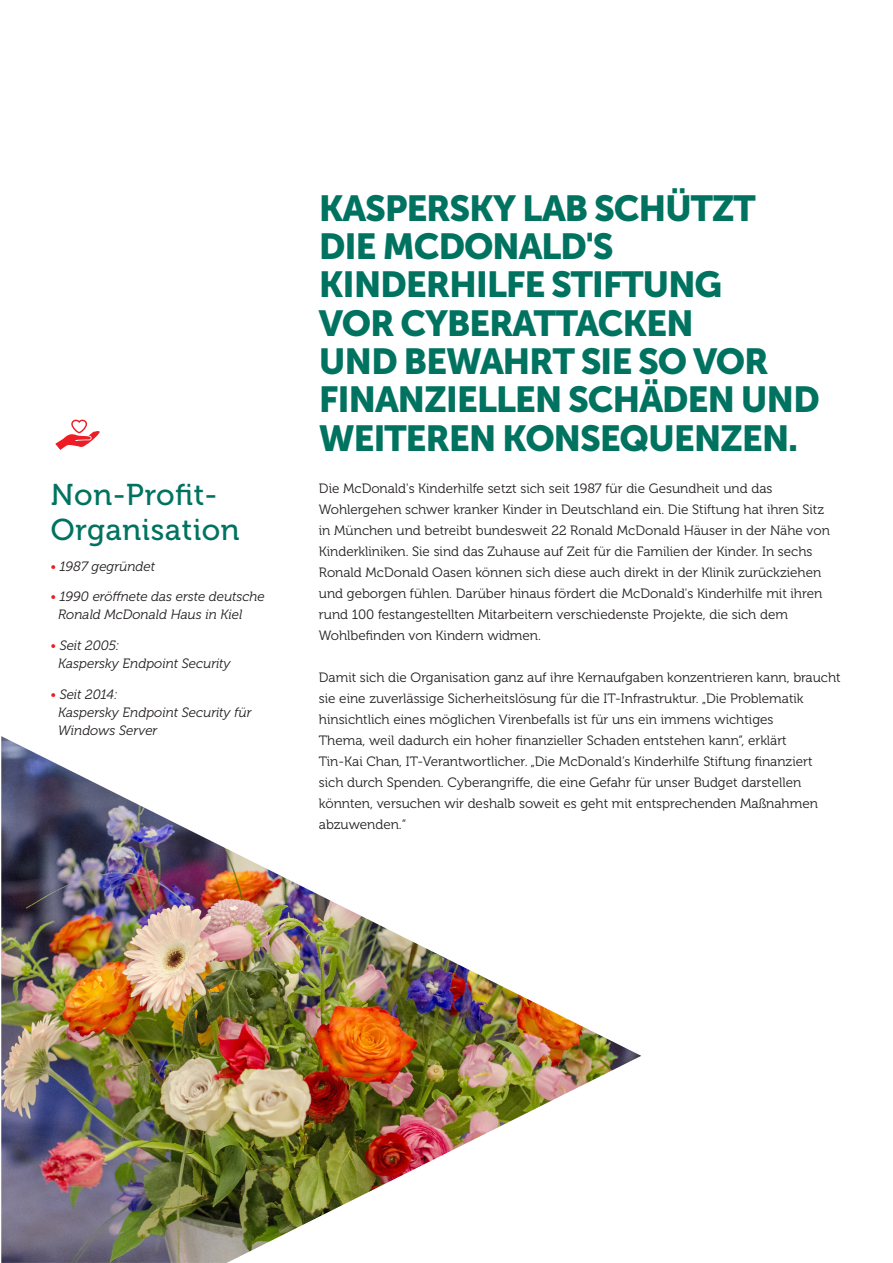
<style>
.page{position:relative;width:893px;height:1263px;background:#fff}
.page>*{position:absolute;margin:0;border:0;box-sizing:border-box;transform-origin:0 0}
.t1{font:36px/38.2px "Museo Sans 900";letter-spacing:-.035em;color:#007360}
.t2{font:30px/34.5px "Museo 500";letter-spacing:.02em;color:#007360}
.t3{font:13.5px/21px "Museo 300";color:#231f20}
.t4{font:italic 13.5px/18px "Museo 300";color:#231f20}
.s1{color:#ee1d23}
</style>
<div class="page">
<img style="left:1px;top:736px;width:640px;height:527px">
<svg style="left:55px;top:420px;width:45px;height:30px"></svg>
<p class="t2" style="left:51px;top:478px;width:190px">Non-Profit-<br>Organisation</p>
<p class="t4" style="left:51px;top:557px;width:106px"><span class="s1">•</span> 1987 gegründet</p>
<p class="t4" style="left:58px;top:588px;width:208px;text-indent:-7px"><span class="s1">•</span> 1990 eröffnete das erste deutsche<br>Ronald McDonald Haus in Kiel</p>
<p class="t4" style="left:58px;top:636px;width:174px;text-indent:-7px"><span class="s1">•</span> Seit 2005:<br>Kaspersky Endpoint Security</p>
<p class="t4" style="left:58px;top:685px;width:195px;text-indent:-7px"><span class="s1">•</span> Seit 2014:<br>Kaspersky Endpoint Security für<br>Windows Server</p>
<p class="t1" style="left:319px;top:189px;width:502px">KASPERSKY LAB SCHÜTZT<br>DIE MCDONALD'S<br>KINDERHILFE STIFTUNG<br>VOR CYBERATTACKEN<br>UND BEWAHRT SIE SO VOR<br>FINANZIELLEN SCHÄDEN UND<br>WEITEREN KONSEQUENZEN.</p>
<p class="t3" style="left:319px;top:478px;width:512px">Die McDonald's Kinderhilfe setzt sich seit 1987 für die Gesundheit und das Wohlergehen schwer kranker Kinder in Deutschland ein. Die Stiftung hat ihren Sitz in München und betreibt bundesweit 22 Ronald McDonald Häuser in der Nähe von Kinderkliniken. Sie sind das Zuhause auf Zeit für die Familien der Kinder. In sechs Ronald McDonald Oasen können sich diese auch direkt in der Klinik zurückziehen und geborgen fühlen. Darüber hinaus fördert die McDonald's Kinderhilfe mit ihren rund 100 festangestellten Mitarbeitern verschiedenste Projekte, die sich dem Wohlbefinden von Kindern widmen.</p>
<p class="t3" style="left:319px;top:667px;width:523px">Damit sich die Organisation ganz auf ihre Kernaufgaben konzentrieren kann, braucht sie eine zuverlässige Sicherheitslösung für die IT-Infrastruktur. „Die Problematik hinsichtlich eines möglichen Virenbefalls ist für uns ein immens wichtiges<br>Thema, weil dadurch ein hoher finanzieller Schaden entstehen kann“, erklärt<br>Tin-Kai Chan, IT-Verantwortlicher. „Die McDonald’s Kinderhilfe Stiftung finanziert<br>sich durch Spenden. Cyberangriffe, die eine Gefahr für unser Budget darstellen könnten, versuchen wir deshalb soweit es geht mit entsprechenden Maßnahmen abzuwenden.“</p>
</div>
